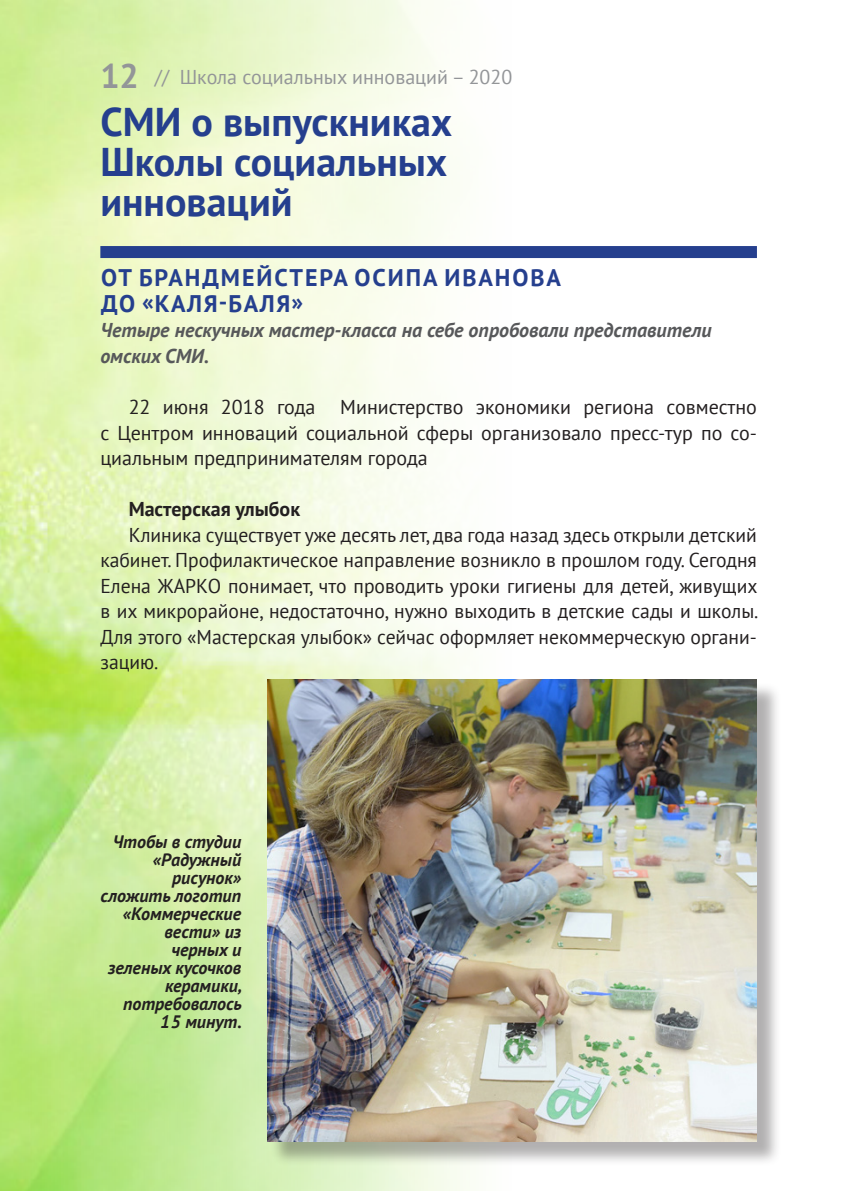
<style>
.page{position:relative;width:842px;height:1191px;background:#fff}
.page>*{position:absolute;margin:0;border:0;box-sizing:border-box;transform-origin:0 0}
.Заголовок{font:700 40px/40px "PT Sans";color:#253f8e}
.заг_статьи{font:700 24px/25.6px "PT Sans";letter-spacing:.08em;color:#253f8e}
.Осн_текст{font:20px/25.6px "PT Sans";color:#231f20;text-align:justify}
.Врезка{font:italic 700 20px/25.6px "PT Sans";color:#57585a}
.t1{font:20px "PT Sans";color:#939598}
.Осн_текст-2{font:700 20px "PT Sans";color:#231f20}
.Подпись{font:italic 700 18px/18px "PT Sans";color:#231f20;text-align:right}
.s1{font-weight:700;font-size:34px}
</style>
<div class="page">
<img style="left:0;top:0;width:756px;height:1191px">
<div style="left:100px;top:246px;width:657px;height:12px;background:#253f8e"></div>
<div style="left:270px;top:682px;width:512px;height:484px;background:#231f20;opacity:.35"></div>
<img style="left:267px;top:679px;width:490px;height:462px">
<p class="t1" style="left:100px;top:64px;width:413px"><span class="s1">12</span> // Школа социальных инноваций – 2020</p>
<p class="Заголовок" style="left:100px;top:101px;width:353px">СМИ о выпускниках<br>Школы социальных инноваций</p>
<p class="заг_статьи" style="left:101px;top:265px;width:461px">ОТ БРАНДМЕЙСТЕРА ОСИПА ИВАНОВА<br>ДО «КАЛЯ-БАЛЯ»</p>
<p class="Врезка" style="left:100px;top:317px;width:613px">Четыре нескучных мастер-класса на себе опробовали представители омских СМИ.</p>
<p class="Осн_текст" style="left:100px;top:394px;width:658px;text-indent:28px">22 июня 2018 года Министерство экономики региона совместно с Центром инноваций социальной сферы организовало пресс-тур по со&shy;циальным предпринимателям города</p>
<p class="Осн_текст-2" style="left:129px;top:496px;width:173px">Мастерская улыбок</p>
<p class="Осн_текст" style="left:100px;top:521px;width:660px;text-indent:28px">Клиника существует уже десять лет, два года назад здесь открыли детский кабинет. Профилактическое направление возникло в прошлом году. Сегодня Елена ЖАРКО понимает, что проводить уроки гигиены для детей, живущих в их микрорайоне, недостаточно, нужно выходить в детские сады и школы.<br>Для этого «Мастерская улыбок» сейчас оформляет некоммерческую органи&shy;зацию.</p>
<p class="Подпись" style="left:100px;top:832px;width:143px">Чтобы в студии «Радужный рисунок» сложить логотип «Коммерческие вести» из<br>черных и<br>зеленых кусочков керамики, потребовалось<br>15 минут.</p>
</div>
